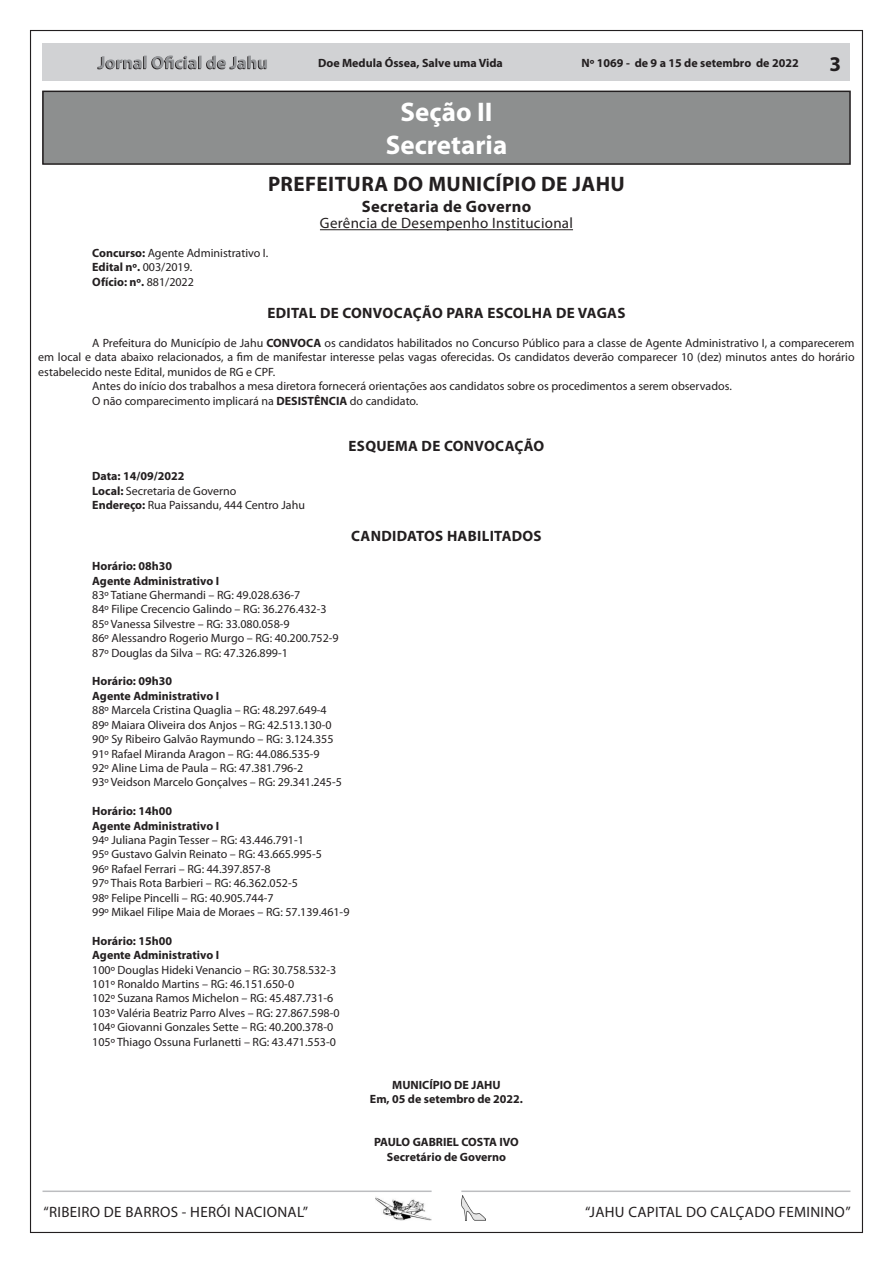
<style>
.page{position:relative;width:893px;height:1263px;background:#fff}
.page>*{position:absolute;margin:0;border:0;box-sizing:border-box;transform-origin:0 0}
.t1{font:700 27px "Myriad Pro";color:#fff}
.t2{font:700 21px "Myriad Pro";letter-spacing:.02em;color:#231f20}
.t3{font:700 16.5px "Myriad Pro";letter-spacing:.02em;color:#231f20}
.t4{font:15px "Myriad Pro";letter-spacing:.02em;color:#231f20}
.t5{font:700 15px "Myriad Pro";letter-spacing:.02em;color:#231f20}
.t6{font:12px/14.4px "Myriad Pro";color:#231f20;text-align:justify}
.t7{font:700 12px "Myriad Pro";color:#231f20}
.s1{font-weight:700}
.s2{font-weight:400}
</style>
<div class="page">
<img style="left:461px;top:1196px;width:25px;height:24px">
<hr style="left:461px;top:1190px;width:389px;height:2px;background:#bcbdc0">
<img style="left:375px;top:1197px;width:57px;height:23px">
<hr style="left:43px;top:1190px;width:389px;height:2px;background:#bcbdc0">
<div style="left:43px;top:43px;width:807px;height:37px;background:#d1d2d4"></div>
<svg style="left:97px;top:55px;width:170px;height:14px"></svg>
<div style="left:43px;top:91px;width:807px;height:73px;background:#8d8f8f"></div>
<div style="left:42px;top:91px;width:809px;height:74px;border:2px solid #231f20"></div>
<hr style="left:320px;top:229px;width:253px;height:1px;background:#231f20">
<p class="t7" style="left:318px;top:55px;width:186px">Doe Medula Óssea, Salve uma Vida</p>
<p class="t7" style="left:582px;top:55px;width:219px">Nº 1069 - de 9 a 15 de setembro de 2022</p>
<h2 class="t2" style="left:829px;top:50px;width:13px">3</h2>
<p class="t1" style="left:400px;top:95px;width:93px">Seção II</p>
<p class="t1" style="left:386px;top:127px;width:123px">Secretaria</p>
<p class="t2" style="left:268px;top:170px;width:358px">PREFEITURA DO MUNICÍPIO DE JAHU</p>
<p class="t3" style="left:362px;top:195px;width:171px">Secretaria de Governo</p>
<p class="t4" style="left:320px;top:214px;width:255px">Gerência de Desempenho Institucional</p>
<p class="t6" style="left:92px;top:246px;width:177px"><span class="s1">Concurso:</span> Agente Administrativo I.</p>
<p class="t7" style="left:92px;top:260px;width:102px">Edital nº. <span class="s2">003/2019.</span></p>
<p class="t7" style="left:92px;top:274px;width:103px">Ofício: nº. <span class="s2">881/2022</span></p>
<p class="t5" style="left:268px;top:303px;width:359px">EDITAL DE CONVOCAÇÃO PARA ESCOLHA DE VAGAS</p>
<p class="t6" style="left:38px;top:336px;width:818px;text-indent:54px">A Prefeitura do Município de Jahu <span class="s1">CONVOCA</span> os candidatos habilitados no Concurso Público para a classe de Agente Administrativo I, a comparecerem em local e data abaixo relacionados, a fim de manifestar interesse pelas vagas oferecidas. Os candidatos deverão comparecer 10 (dez) minutos antes do horário estabelecido neste Edital, munidos de RG e CPF.</p>
<p class="t6" style="left:92px;top:379px;width:641px">Antes do início dos trabalhos a mesa diretora fornecerá orientações aos candidatos sobre os procedimentos a serem observados.</p>
<p class="t6" style="left:92px;top:393px;width:328px">O não comparecimento implicará na <span class="s1">DESISTÊNCIA</span> do candidato.</p>
<p class="t5" style="left:349px;top:437px;width:197px">ESQUEMA DE CONVOCAÇÃO</p>
<p class="t7" style="left:92px;top:468px;width:94px">Data: 14/09/2022</p>
<p class="t6" style="left:92px;top:483px;width:146px"><span class="s1">Local:</span> Secretaria de Governo</p>
<p class="t6" style="left:92px;top:498px;width:214px"><span class="s1">Endereço:</span> Rua Paissandu, 444 Centro Jahu</p>
<p class="t5" style="left:351px;top:527px;width:192px">CANDIDATOS HABILITADOS</p>
<p class="t7" style="left:92px;top:558px;width:81px">Horário: 08h30</p>
<p class="t7" style="left:92px;top:573px;width:128px">Agente Administrativo I</p>
<p class="t6" style="left:92px;top:588px;width:210px">83º Tatiane Ghermandi – RG: 49.028.636-7</p>
<p class="t6" style="left:92px;top:602px;width:236px">84º Filipe Crecencio Galindo – RG: 36.276.432-3</p>
<p class="t6" style="left:92px;top:616px;width:199px">85º Vanessa Silvestre – RG: 33.080.058-9</p>
<p class="t6" style="left:92px;top:631px;width:248px">86º Alessandro Rogerio Murgo – RG: 40.200.752-9</p>
<p class="t6" style="left:92px;top:645px;width:197px">87º Douglas da Silva – RG: 47.326.899-1</p>
<p class="t7" style="left:92px;top:674px;width:81px">Horário: 09h30</p>
<p class="t7" style="left:92px;top:688px;width:128px">Agente Administrativo I</p>
<p class="t6" style="left:92px;top:703px;width:236px">88º Marcela Cristina Quaglia – RG: 48.297.649-4</p>
<p class="t6" style="left:92px;top:717px;width:241px">89º Maiara Oliveira dos Anjos – RG: 42.513.130-0</p>
<p class="t6" style="left:92px;top:732px;width:243px">90º Sy Ribeiro Galvão Raymundo – RG: 3.124.355</p>
<p class="t6" style="left:92px;top:746px;width:229px">91º Rafael Miranda Aragon – RG: 44.086.535-9</p>
<p class="t6" style="left:92px;top:760px;width:212px">92º Aline Lima de Paula – RG: 47.381.796-2</p>
<p class="t6" style="left:92px;top:775px;width:251px">93º Veidson Marcelo Gonçalves – RG: 29.341.245-5</p>
<p class="t7" style="left:92px;top:803px;width:81px">Horário: 14h00</p>
<p class="t7" style="left:92px;top:818px;width:128px">Agente Administrativo I</p>
<p class="t6" style="left:92px;top:832px;width:213px">94º Juliana Pagin Tesser – RG: 43.446.791-1</p>
<p class="t6" style="left:92px;top:847px;width:231px">95º Gustavo Galvin Reinato – RG: 43.665.995-5</p>
<p class="t6" style="left:92px;top:861px;width:180px">96º Rafael Ferrari – RG: 44.397.857-8</p>
<p class="t6" style="left:92px;top:876px;width:207px">97º Thais Rota Barbieri – RG: 46.362.052-5</p>
<p class="t6" style="left:92px;top:890px;width:183px">98º Felipe Pincelli – RG: 40.905.744-7</p>
<p class="t6" style="left:92px;top:904px;width:259px">99º Mikael Filipe Maia de Moraes – RG: 57.139.461-9</p>
<p class="t7" style="left:92px;top:933px;width:81px">Horário: 15h00</p>
<p class="t7" style="left:92px;top:947px;width:128px">Agente Administrativo I</p>
<p class="t6" style="left:92px;top:962px;width:246px">100º Douglas Hideki Venancio – RG: 30.758.532-3</p>
<p class="t6" style="left:92px;top:976px;width:203px">101º Ronaldo Martins – RG: 46.151.650-0</p>
<p class="t6" style="left:92px;top:991px;width:243px">102º Suzana Ramos Michelon – RG: 45.487.731-6</p>
<p class="t6" style="left:92px;top:1005px;width:249px">103º Valéria Beatriz Parro Alves – RG: 27.867.598-0</p>
<p class="t6" style="left:92px;top:1020px;width:242px">104º Giovanni Gonzales Sette – RG: 40.200.378-0</p>
<p class="t6" style="left:92px;top:1034px;width:245px">105º Thiago Ossuna Furlanetti – RG: 43.471.553-0</p>
<p class="t7" style="left:392px;top:1077px;width:110px">MUNICÍPIO DE JAHU</p>
<p class="t7" style="left:370px;top:1091px;width:155px">Em, 05 de setembro de 2022.</p>
<p class="t7" style="left:374px;top:1134px;width:146px">PAULO GABRIEL COSTA IVO</p>
<p class="t7" style="left:387px;top:1149px;width:121px">Secretário de Governo</p>
<p class="t4" style="left:44px;top:1202px;width:266px">“RIBEIRO DE BARROS - HERÓI NACIONAL”</p>
<p class="t4" style="left:585px;top:1202px;width:267px">“JAHU CAPITAL DO CALÇADO FEMININO”</p>
</div>
